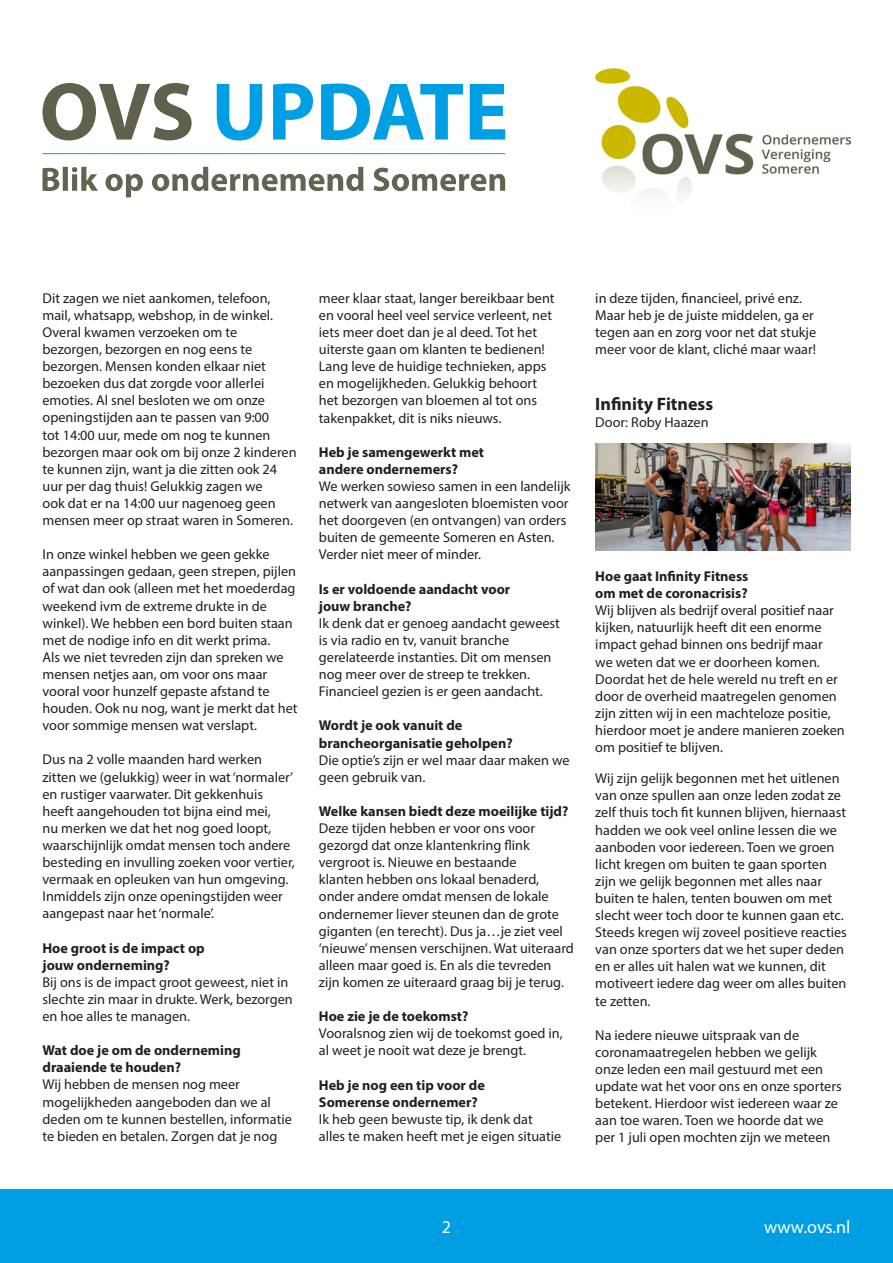
<style>
.page{position:relative;width:893px;height:1263px;background:#fff}
.page>*{position:absolute;margin:0;border:0;box-sizing:border-box;transform-origin:0 0}
.t1{font:700 18px "Myriad Pro";color:#231f20}
.t2{font:18px "Myriad Pro";color:#fff}
.t3{font:14.25px/17.1px "Myriad Pro";color:#231f20}
.t4{font:700 14.25px/17.1px "Myriad Pro";color:#231f20}
</style>
<div class="page">
<div style="left:0;top:1189px;width:893px;height:74px;background:#009fe3"></div>
<img style="left:595px;top:69px;width:255px;height:127px">
<svg style="left:43px;top:167px;width:462px;height:30px"></svg>
<svg style="left:217px;top:84px;width:288px;height:56px"></svg>
<svg style="left:43px;top:83px;width:149px;height:57px"></svg>
<hr style="left:43px;top:153px;width:462px;height:1px;background:#009fe3">
<img style="left:595px;top:443px;width:256px;height:107px">
<p class="t3" style="left:43px;top:289px;width:256px">Dit zagen we niet aankomen, telefoon, mail, whatsapp, webshop, in de winkel.<br>Overal kwamen verzoeken om te bezorgen, bezorgen en nog eens te bezorgen. Mensen konden elkaar niet bezoeken dus dat zorgde voor allerlei emoties. Al snel besloten we om onze openingstijden aan te passen van 9:00<br>tot 14:00 uur, mede om nog te kunnen bezorgen maar ook om bij onze 2 kinderen te kunnen zijn, want ja die zitten ook 24 uur per dag thuis! Gelukkig zagen we<br>ook dat er na 14:00 uur nagenoeg geen mensen meer op straat waren in Someren.</p>
<p class="t3" style="left:43px;top:546px;width:257px">In onze winkel hebben we geen gekke aanpassingen gedaan, geen strepen, pijlen of wat dan ook (alleen met het moederdag weekend ivm de extreme drukte in de winkel). We hebben een bord buiten staan met de nodige info en dit werkt prima.<br>Als we niet tevreden zijn dan spreken we mensen netjes aan, om voor ons maar vooral voor hunzelf gepaste afstand te houden. Ook nu nog, want je merkt dat het voor sommige mensen wat verslapt.</p>
<p class="t3" style="left:43px;top:751px;width:254px">Dus na 2 volle maanden hard werken zitten we (gelukkig) weer in wat ‘normaler’ en rustiger vaarwater. Dit gekkenhuis heeft aangehouden tot bijna eind mei,<br>nu merken we dat het nog goed loopt, waarschijnlijk omdat mensen toch andere besteding en invulling zoeken voor vertier, vermaak en opleuken van hun omgeving.<br>Inmiddels zijn onze openingstijden weer aangepast naar het ‘normale’.</p>
<p class="t4" style="left:43px;top:939px;width:164px">Hoe groot is de impact op</p>
<p class="t4" style="left:43px;top:956px;width:129px">jouw onderneming?</p>
<p class="t3" style="left:43px;top:973px;width:252px">Bij ons is de impact groot geweest, niet in slechte zin maar in drukte. Werk, bezorgen en hoe alles te managen.</p>
<p class="t4" style="left:43px;top:1041px;width:200px">Wat doe je om de onderneming draaiende te houden?</p>
<p class="t3" style="left:43px;top:1076px;width:251px">Wij hebben de mensen nog meer mogelijkheden aangeboden dan we al deden om te kunnen bestellen, informatie te bieden en betalen. Zorgen dat je nog</p>
<p class="t3" style="left:319px;top:289px;width:237px">meer klaar staat, langer bereikbaar bent en vooral heel veel service verleent, net iets meer doet dan je al deed. Tot het uiterste gaan om klanten te bedienen!<br>Lang leve de huidige technieken, apps en mogelijkheden. Gelukkig behoort het bezorgen van bloemen al tot ons takenpakket, dit is niks nieuws.</p>
<p class="t4" style="left:319px;top:443px;width:167px">Heb je samengewerkt met</p>
<p class="t4" style="left:319px;top:460px;width:141px">andere ondernemers?</p>
<p class="t3" style="left:319px;top:477px;width:253px">We werken sowieso samen in een landelijk netwerk van aangesloten bloemisten voor het doorgeven (en ontvangen) van orders buiten de gemeente Someren en Asten.<br>Verder niet meer of minder.</p>
<p class="t4" style="left:319px;top:580px;width:193px">Is er voldoende aandacht voor</p>
<p class="t4" style="left:319px;top:597px;width:94px">jouw branche?</p>
<p class="t3" style="left:319px;top:614px;width:243px">Ik denk dat er genoeg aandacht geweest is via radio en tv, vanuit branche gerelateerde instanties. Dit om mensen nog meer over de streep te trekken.<br>Financieel gezien is er geen aandacht.</p>
<p class="t4" style="left:319px;top:717px;width:195px">Wordt je ook vanuit de brancheorganisatie geholpen?</p>
<p class="t3" style="left:319px;top:751px;width:252px">Die optie’s zijn er wel maar daar maken we geen gebruik van.</p>
<p class="t4" style="left:319px;top:802px;width:251px">Welke kansen biedt deze moeilijke tijd?</p>
<p class="t3" style="left:319px;top:819px;width:257px">Deze tijden hebben er voor ons voor gezorgd dat onze klantenkring flink vergroot is. Nieuwe en bestaande<br>klanten hebben ons lokaal benaderd, onder andere omdat mensen de lokale ondernemer liever steunen dan de grote giganten (en terecht). Dus ja…je ziet veel ‘nieuwe’ mensen verschijnen. Wat uiteraard alleen maar goed is. En als die tevreden zijn komen ze uiteraard graag bij je terug.</p>
<p class="t4" style="left:319px;top:1007px;width:151px">Hoe zie je de toekomst?</p>
<p class="t3" style="left:319px;top:1025px;width:245px">Vooralsnog zien wij de toekomst goed in, al weet je nooit wat deze je brengt.</p>
<p class="t4" style="left:319px;top:1076px;width:168px">Heb je nog een tip voor de</p>
<p class="t4" style="left:319px;top:1093px;width:160px">Somerense ondernemer?</p>
<p class="t3" style="left:319px;top:1110px;width:215px">Ik heb geen bewuste tip, ik denk dat</p>
<p class="t3" style="left:319px;top:1127px;width:244px">alles te maken heeft met je eigen situatie</p>
<p class="t3" style="left:595px;top:289px;width:208px">in deze tijden, financieel, privé enz.</p>
<p class="t3" style="left:595px;top:306px;width:222px">Maar heb je de juiste middelen, ga er tegen aan en zorg voor net dat stukje</p>
<p class="t3" style="left:595px;top:341px;width:222px">meer voor de klant, cliché maar waar!</p>
<p class="t1" style="left:595px;top:392px;width:119px">Infinity Fitness</p>
<p class="t3" style="left:595px;top:413px;width:115px">Door: Roby Haazen</p>
<p class="t4" style="left:595px;top:567px;width:155px">Hoe gaat Infinity Fitness</p>
<p class="t4" style="left:595px;top:584px;width:154px">om met de coronacrisis?</p>
<p class="t3" style="left:595px;top:602px;width:251px">Wij blijven als bedrijf overal positief naar kijken, natuurlijk heeft dit een enorme impact gehad binnen ons bedrijf maar<br>we weten dat we er doorheen komen.<br>Doordat het de hele wereld nu treft en er door de overheid maatregelen genomen zijn zitten wij in een machteloze positie, hierdoor moet je andere manieren zoeken om positief te blijven.</p>
<p class="t3" style="left:595px;top:770px;width:253px">Wij zijn gelijk begonnen met het uitlenen van onze spullen aan onze leden zodat ze zelf thuis toch fit kunnen blijven, hiernaast hadden we ook veel online lessen die we aanboden voor iedereen. Toen we groen licht kregen om buiten te gaan sporten zijn we gelijk begonnen met alles naar buiten te halen, tenten bouwen om met slecht weer toch door te kunnen gaan etc.<br>Steeds kregen wij zoveel positieve reacties van onze sporters dat we het super deden en er alles uit halen wat we kunnen, dit motiveert iedere dag weer om alles buiten te zetten.</p>
<p class="t3" style="left:595px;top:1026px;width:248px">Na iedere nieuwe uitspraak van de coronamaatregelen hebben we gelijk onze leden een mail gestuurd met een update wat het voor ons en onze sporters betekent. Hierdoor wist iedereen waar ze aan toe waren. Toen we hoorde dat we per 1 juli open mochten zijn we meteen</p>
<p class="t2" style="left:442px;top:1216px;width:11px">2</p>
<p class="t2" style="left:764px;top:1216px;width:88px">www.ovs.nl</p>
</div>
